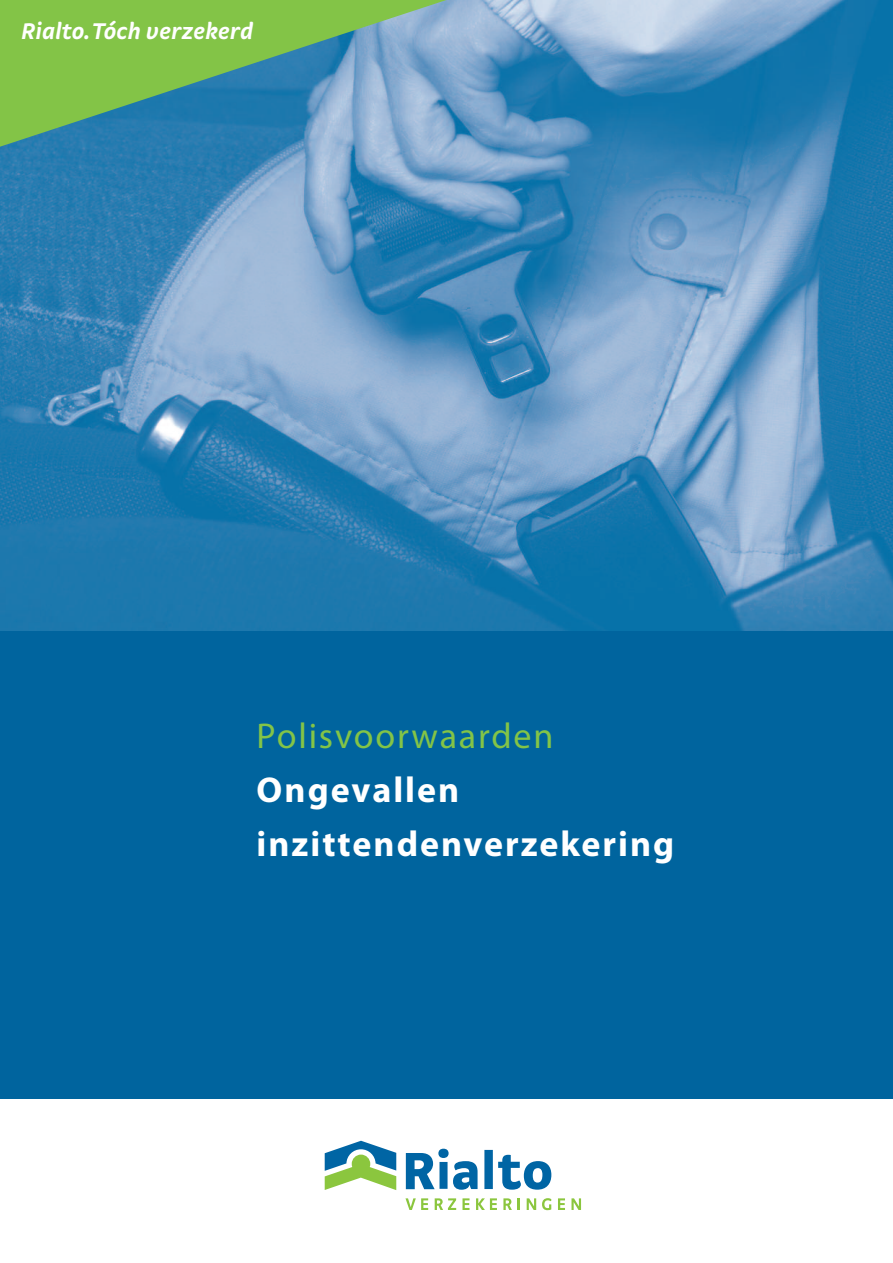
<style>
.page{position:relative;width:893px;height:1263px;background:#fff}
.page>*{position:absolute;margin:0;border:0;box-sizing:border-box;transform-origin:0 0}
.t1{font:700 36px/54px "Myriad Pro";letter-spacing:.055em;color:#fff}
.t2{font:36px "Myriad Pro";letter-spacing:.05em;color:#83c447}
.t3{font:italic 700 24px "Strada";color:#fff}
</style>
<div class="page">
<img style="left:0;top:0;width:893px;height:631px">
<svg style="left:0;top:0;width:485px;height:147px;background:#6eab89"></svg>
<div style="left:0;top:631px;width:893px;height:468px;background:#00649e"></div>
<svg style="left:405px;top:1198px;width:23px;height:12px"></svg>
<svg style="left:435px;top:1198px;width:21px;height:12px"></svg>
<svg style="left:462px;top:1198px;width:8px;height:12px"></svg>
<svg style="left:476px;top:1198px;width:21px;height:12px"></svg>
<svg style="left:503px;top:1198px;width:17px;height:12px"></svg>
<svg style="left:527px;top:1198px;width:9px;height:12px"></svg>
<svg style="left:542px;top:1198px;width:9px;height:12px"></svg>
<svg style="left:558px;top:1198px;width:7px;height:12px"></svg>
<svg style="left:571px;top:1198px;width:10px;height:12px"></svg>
<svg style="left:325px;top:1141px;width:71px;height:49px"></svg>
<svg style="left:406px;top:1153px;width:29px;height:36px"></svg>
<div style="left:439px;top:1162px;width:9px;height:27px;background:#0065a4"></div>
<div style="left:438px;top:1149px;width:11px;height:9px;background:#0065a4;border-radius:50%"></div>
<svg style="left:453px;top:1161px;width:25px;height:29px"></svg>
<div style="left:484px;top:1150px;width:9px;height:39px;background:#0065a4"></div>
<svg style="left:498px;top:1155px;width:53px;height:35px"></svg>
<p class="t3" style="left:21px;top:22px;width:234px">Rialto.Tóch verzekerd</p>
<p class="t2" style="left:257px;top:723px;width:298px">Polisvoorwaarden</p>
<p class="t1" style="left:257px;top:766px;width:419px">Ongevallen inzittendenverzekering</p>
</div>
